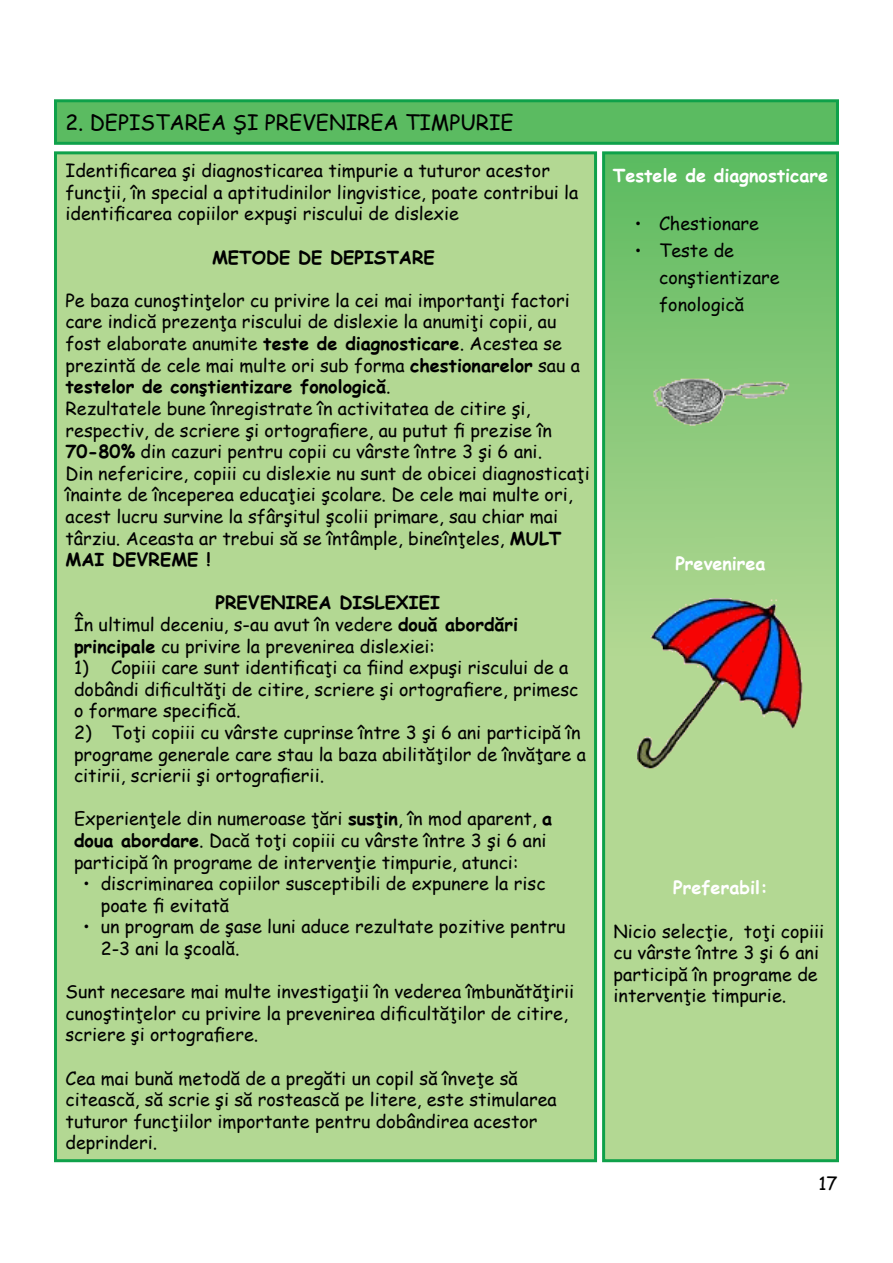
<style>
.page{position:relative;width:893px;height:1263px;background:#fff}
.page>*{position:absolute;margin:0;border:0;box-sizing:border-box;transform-origin:0 0}
.t1{font:21px "Comic Sans MS";color:#000}
.t2{font:18px/21.6px "Comic Sans MS";color:#000}
.t3{font:700 18px "Comic Sans MS";color:#fff}
.t4{font:700 18px "Comic Sans MS";color:#000}
.s1{font-weight:700}
</style>
<div class="page">
<div style="left:56px;top:101px;width:781px;height:42px;background:#5bbb61"></div>
<div style="left:54px;top:99px;width:785px;height:46px;border:3px solid #0fa14a"></div>
<div style="left:56px;top:153px;width:540px;height:1008px;background:#b3d893"></div>
<div style="left:54px;top:151px;width:543px;height:1011px;border:3px solid #0fa14a"></div>
<svg style="left:606px;top:155px;width:229px;height:1003px;background:#9cd085"></svg>
<div style="left:602px;top:151px;width:237px;height:1011px;border:3px solid #0fa14a"></div>
<img style="left:646px;top:344px;width:149px;height:111px">
<img style="left:637px;top:598px;width:167px;height:171px">
<p class="t1" style="left:66px;top:107px;width:450px">2. DEPISTAREA ŞI PREVENIREA TIMPURIE</p>
<p class="t2" style="left:66px;top:159px;width:514px">Identificarea şi diagnosticarea timpurie a tuturor acestor funcţii, în special a aptitudinilor lingvistice, poate contribui la identificarea copiilor expuşi riscului de dislexie</p>
<p class="t4" style="left:212px;top:244px;width:224px">METODE DE DEPISTARE</p>
<p class="t2" style="left:66px;top:289px;width:526px">Pe baza cunoştinţelor cu privire la cei mai importanţi factori care indică prezenţa riscului de dislexie la anumiţi copii, au fost elaborate anumite <span class="s1">teste de diagnosticare</span>. Acestea se prezintă de cele mai multe ori sub forma <span class="s1">chestionarelor</span> sau a <span class="s1">testelor de conştientizare fonologică</span>.<br>Rezultatele bune înregistrate în activitatea de citire şi, respectiv, de scriere şi ortografiere, au putut fi prezise în <span class="s1">70-80%</span> din cazuri pentru copii cu vârste între 3 şi 6 ani.<br>Din nefericire, copiii cu dislexie nu sunt de obicei diagnosticaţi înainte de începerea educaţiei şcolare. De cele mai multe ori, acest lucru survine la sfârşitul şcolii primare, sau chiar mai târziu. Aceasta ar trebui să se întâmple, bineînţeles, <span class="s1">MULT MAI DEVREME !</span></p>
<p class="t2" style="left:74px;top:591px;width:446px;text-indent:141px"><span class="s1">PREVENIREA DISLEXIEI<br></span>În ultimul deceniu, s-au avut în vedere <span class="s1">două abordări principale</span> cu privire la prevenirea dislexiei:</p>
<p class="t2" style="left:74px;top:656px;width:506px">1) Copiii care sunt identificaţi ca fiind expuşi riscului de a dobândi dificultăţi de citire, scriere şi ortografiere, primesc o formare specifică.</p>
<p class="t2" style="left:74px;top:721px;width:513px">2) Toţi copiii cu vârste cuprinse între 3 şi 6 ani participă în programe generale care stau la baza abilităţilor de învăţare a citirii, scrierii şi ortografierii.</p>
<p class="t2" style="left:74px;top:807px;width:480px">Experienţele din numeroase ţări <span class="s1">susţin</span>, în mod aparent, <span class="s1">a doua abordare</span>. Dacă toţi copiii cu vârste între 3 şi 6 ani participă în programe de intervenţie timpurie, atunci:</p>
<p class="t2" style="left:101px;top:872px;width:446px;text-indent:-18px">• discriminarea copiilor susceptibili de expunere la risc poate fi evitată</p>
<p class="t2" style="left:101px;top:915px;width:466px;text-indent:-18px">• un program de şase luni aduce rezultate pozitive pentru<br>2-3 ani la şcoală.</p>
<p class="t2" style="left:66px;top:980px;width:510px">Sunt necesare mai multe investigaţii în vederea îmbunătăţirii cunoştinţelor cu privire la prevenirea dificultăţilor de citire, scriere şi ortografiere.</p>
<p class="t2" style="left:66px;top:1067px;width:493px">Cea mai bună metodă de a pregăti un copil să înveţe să citească, să scrie şi să rostească pe litere, este stimularea tuturor funcţiilor importante pentru dobândirea acestor deprinderi.</p>
<p class="t3" style="left:613px;top:162px;width:217px">Testele de diagnosticare</p>
<p class="t2" style="left:635px;top:212px;width:126px">• Chestionare</p>
<p class="t2" style="left:659px;top:236px;width:122px;line-height:27px;text-indent:-24px">• Teste de conştientizare fonologică</p>
<p class="t3" style="left:675px;top:550px;width:92px">Prevenirea</p>
<p class="t3" style="left:673px;top:874px;width:96px">Preferabil:</p>
<p class="t2" style="left:614px;top:920px;width:212px">Nicio selecţie, toţi copiii cu vârste între 3 şi 6 ani participă în programe de intervenţie timpurie.</p>
<p class="t2" style="left:818px;top:1171px;width:21px">17</p>
</div>
